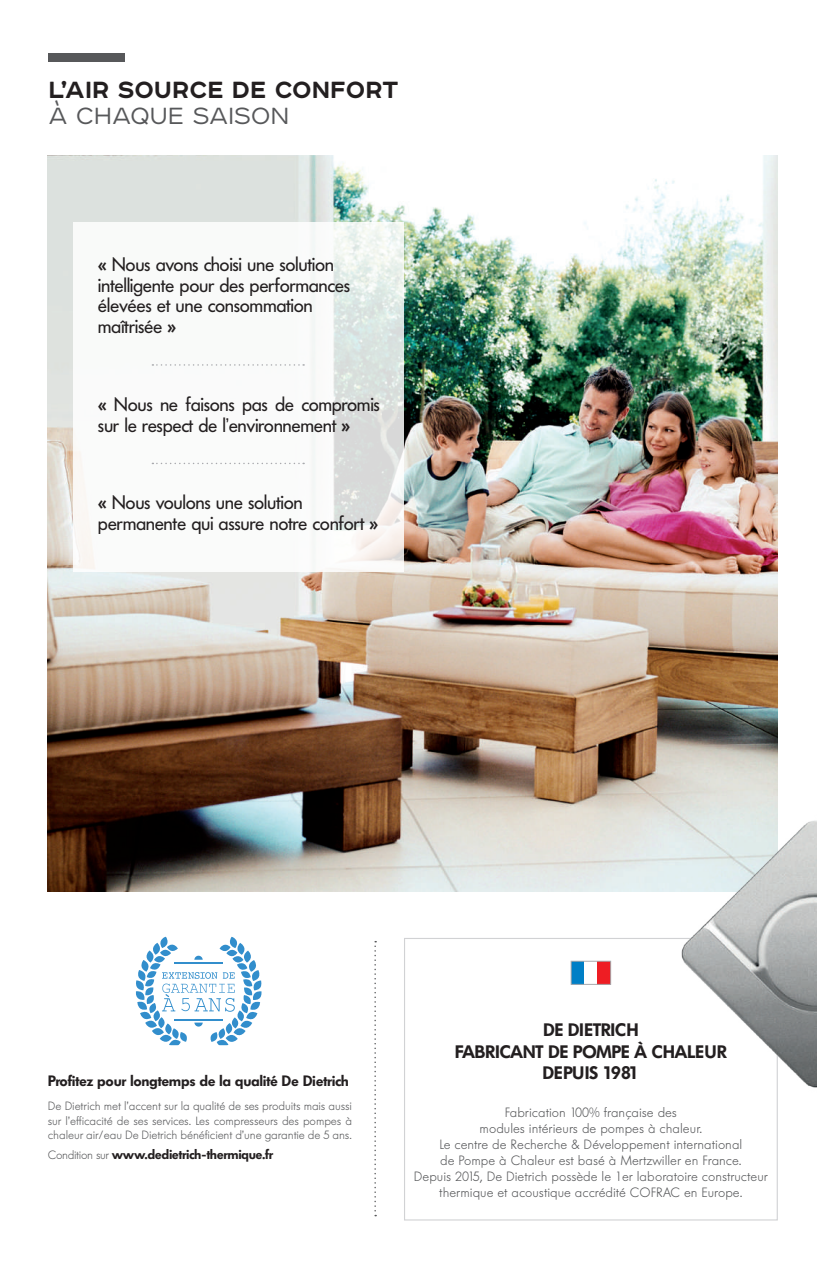
<style>
.page{position:relative;width:817px;height:1263px;background:#fff}
.page>*{position:absolute;margin:0;border:0;box-sizing:border-box;transform-origin:0 0}
.t1{font:700 29.85px "Affect";color:#231f20}
.t2{font:300 29.85px "Affect";letter-spacing:.01em;color:#57585a}
.t3{font:19.35px/20.9px "Futura BQ";letter-spacing:-.02em;color:#231f20}
.t4{font:600 18px/21.5px "Futura BQ";letter-spacing:-.03em;color:#231f20;text-align:center}
.t5{font:600 15px "Futura BQ";letter-spacing:-.025em;color:#231f20}
.t6{font:300 13.5px/16.2px "Futura BQ";color:#57585a;text-align:center}
.t7{font:600 13.5px "Futura BQ";letter-spacing:-.03em;color:#231f20}
.t8{font:300 12px/15px "Futura BQ";letter-spacing:-.01em;color:#57585a;text-align:justify}
.s1{font-weight:600}
.s2{font-weight:300;font-size:12px;color:#57585a}
</style>
<div class="page">
<img style="left:48px;top:156px;width:729px;height:735px">
<svg style="left:136px;top:936px;width:126px;height:109px"></svg>
<svg style="left:374px;top:941px;width:2px;height:275px"></svg>
<svg style="left:73px;top:222px;width:331px;height:349px"></svg>
<svg style="left:152px;top:364px;width:152px;height:2px"></svg>
<svg style="left:152px;top:463px;width:152px;height:1px"></svg>
<div style="left:48px;top:53px;width:77px;height:8px;background:#57585a"></div>
<div style="left:571px;top:961px;width:13px;height:23px;background:#007fc6"></div>
<div style="left:597px;top:961px;width:13px;height:23px;background:#ee1d23"></div>
<div style="left:570px;top:961px;width:40px;height:24px;border:1px solid #a8a9ad"></div>
<img style="left:677px;top:811px;width:139px;height:319px">
<h1 class="t1" style="left:48px;top:68px;width:351px">L’AIR SOURCE DE CONFORT</h1>
<h1 class="t2" style="left:48px;top:96px;width:242px">À CHAQUE SAISON</h1>
<h2 class="t3" style="left:98px;top:254px;width:254px"><span class="s1">«</span> Nous avons choisi une solution intelligente pour des performances élevées et une consommation maîtrisée <span class="s1">»</span></h2>
<h2 class="t3" style="left:98px;top:394px;width:283px"><span class="s1">«</span> Nous ne faisons pas de compromis sur le respect de l’environnement <span class="s1">»</span></h2>
<h2 class="t3" style="left:98px;top:493px;width:282px"><span class="s1">«</span> Nous voulons une solution permanente qui assure notre confort <span class="s1">»</span></h2>
<p class="t5" style="left:48px;top:1072px;width:302px">Profitez pour longtemps de la qualité De Dietrich</p>
<p class="t8" style="left:48px;top:1098px;width:305px">De Dietrich met l’accent sur la qualité de ses produits mais aussi sur l’efficacité de ses services. Les compresseurs des pompes à chaleur air/eau De Dietrich bénéficient d’une garantie de 5 ans.</p>
<p class="t7" style="left:48px;top:1146px;width:227px"><span class="s2">Condition sur</span> www.dedietrich-thermique.fr</p>
<h3 class="t4" style="left:454px;top:1019px;width:274px">DE DIETRICH<br>FABRICANT DE POMPE À CHALEUR<br>DEPUIS 1981</h3>
<p class="t6" style="left:414px;top:1104px;width:355px">Fabrication 100% française des<br>modules intérieurs de pompes à chaleur.<br>Le centre de Recherche &amp; Développement international<br>de Pompe à Chaleur est basé à Mertzwiller en France.<br>Depuis 2015, De Dietrich possède le 1er laboratoire constructeur thermique et acoustique accrédité COFRAC en Europe.</p>
</div>
